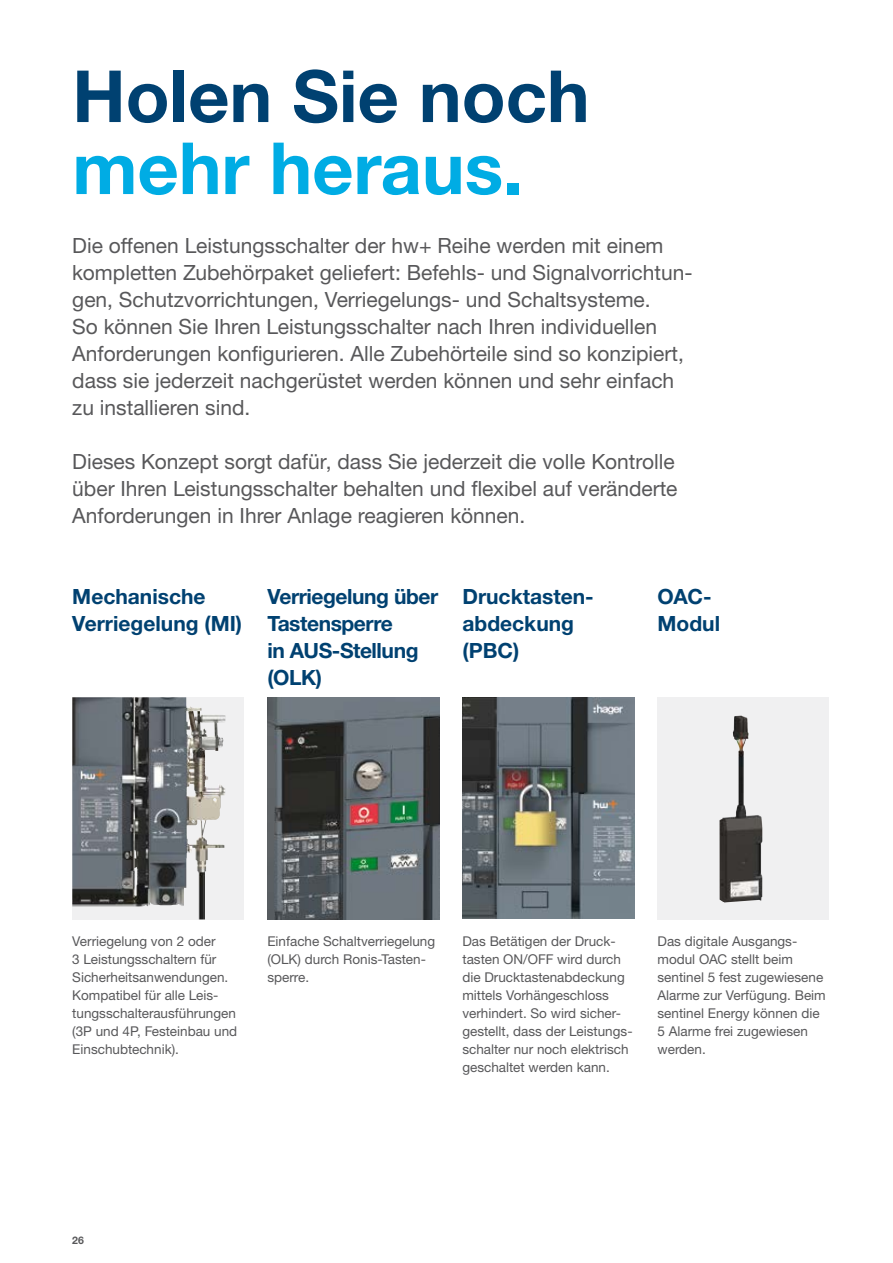
<style>
.page{position:relative;width:893px;height:1263px;background:#fff}
.page>*{position:absolute;margin:0;border:0;box-sizing:border-box;transform-origin:0 0}
.t1{font:700 72px "Helvetica Neue LTW1 G";color:#004171}
.t2{font:700 72px "Helvetica Neue LTW1 G";color:#00ace4}
.t3{font:21px/27px "Helvetica Neue LTW1 G";color:#58585a}
.t4{font:700 21px/27px "Helvetica Neue LTW1 G";color:#004171}
.t5{font:700 21px/27px "Helvetica Neue LTW1 G";letter-spacing:-.02em;color:#004171}
.t6{font:13.5px/18px "Helvetica Neue LTW1 G";color:#58585a}
.t7{font:700 10.5px "Helvetica Neue LTW1 G";color:#58585a}
</style>
<div class="page">
<div style="left:72px;top:697px;width:172px;height:222px;background:#f0f0f1"></div>
<img style="left:72px;top:697px;width:153px;height:222px">
<img style="left:462px;top:697px;width:172px;height:222px">
<div style="left:657px;top:697px;width:172px;height:222px;background:#f0f0f1"></div>
<img style="left:267px;top:697px;width:172px;height:222px">
<img style="left:720px;top:716px;width:43px;height:186px">
<h1 class="t1" style="left:72px;top:52px;width:519px">Holen Sie noch</h1>
<h1 class="t2" style="left:72px;top:124px;width:452px">mehr heraus.</h1>
<p class="t3" style="left:72px;top:231px;width:622px">Die offenen Leistungsschalter der hw+ Reihe werden mit einem kompletten Zubehörpaket geliefert: Befehls- und Signalvorrichtun&shy;gen, Schutzvorrichtungen, Verriegelungs- und Schaltsysteme.<br>So können Sie Ihren Leistungsschalter nach Ihren individuellen Anforderungen konfigurieren. Alle Zubehörteile sind so konzipiert, dass sie jederzeit nachgerüstet werden können und sehr einfach zu installieren sind.</p>
<h2 class="t3" style="left:72px;top:447px;width:607px">Dieses Konzept sorgt dafür, dass Sie jederzeit die volle Kontrolle über Ihren Leistungsschalter behalten und flexibel auf veränderte<br>Anforderungen in Ihrer Anlage reagieren können.</h2>
<h2 class="t4" style="left:72px;top:582px;width:171px">Mechanische<br>Verriegelung (MI)</h2>
<h2 class="t5" style="left:267px;top:582px;width:172px">Verriegelung über<br>Tastensperre<br>in AUS-Stellung (OLK)</h2>
<h2 class="t4" style="left:462px;top:582px;width:133px">Drucktasten&shy;abdeckung (PBC)</h2>
<h2 class="t4" style="left:657px;top:582px;width:64px">OAC-<br>Modul</h2>
<p class="t6" style="left:72px;top:932px;width:166px">Verriegelung von 2 oder<br>3 Leistungsschaltern für<br>Sicherheitsanwendungen.<br>Kompatibel für alle Leis&shy;tungsschalterausführungen (3P und 4P, Festeinbau und<br>Einschubtechnik).</p>
<p class="t6" style="left:267px;top:932px;width:169px">Einfache Schaltverriegelung (OLK) durch Ronis-Tasten&shy;sperre.</p>
<p class="t6" style="left:462px;top:932px;width:172px">Das Betätigen der Druck&shy;tasten ON/OFF wird durch die Drucktastenabdeckung mittels Vorhängeschloss verhindert. So wird sicher&shy;gestellt, dass der Leistungs&shy;schalter nur noch elektrisch geschaltet werden kann.</p>
<p class="t6" style="left:657px;top:932px;width:170px">Das digitale Ausgangs&shy;modul OAC stellt beim sentinel 5 fest zugewiesene<br>Alarme zur Verfügung. Beim sentinel Energy können die<br>5 Alarme frei zugewiesen werden.</p>
<p class="t7" style="left:72px;top:1233px;width:13px">26</p>
</div>
